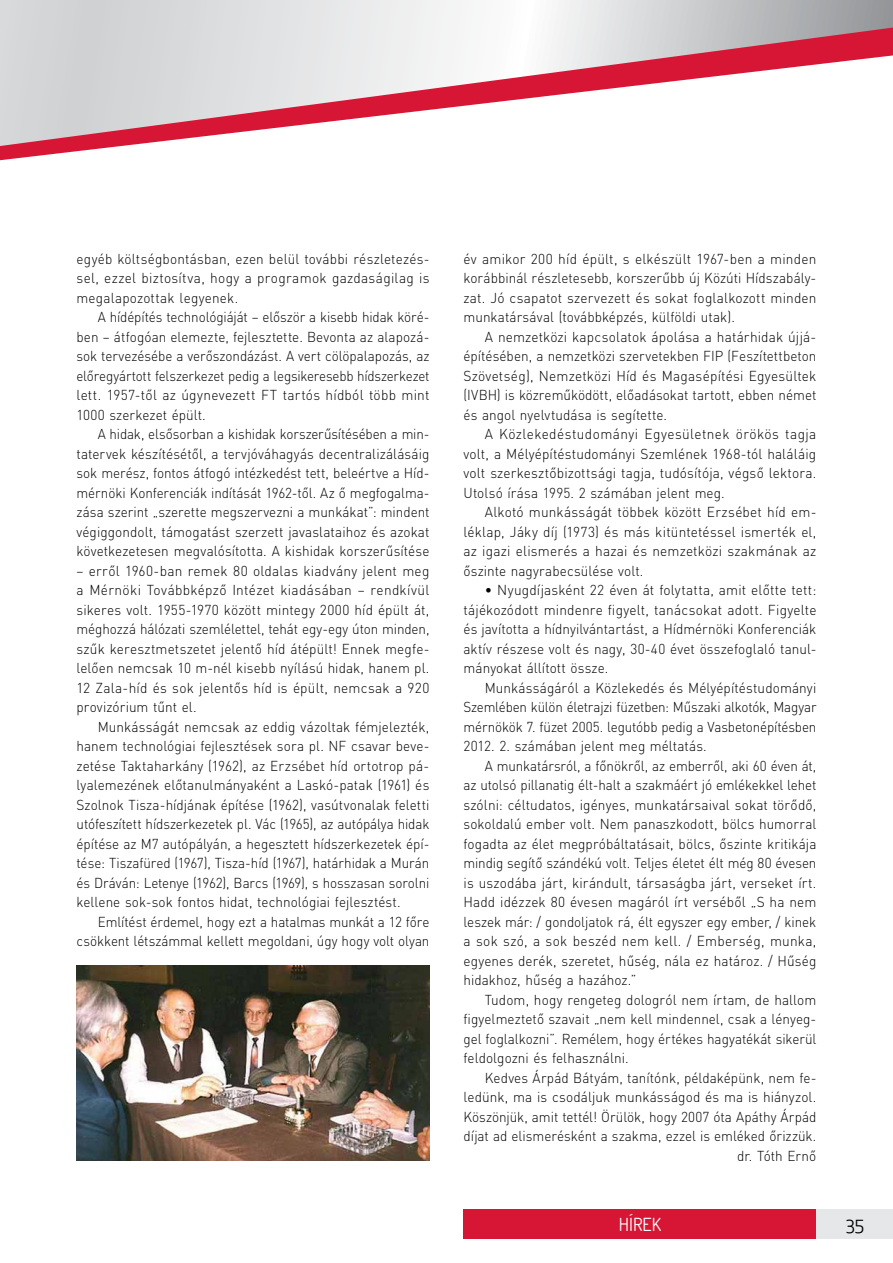
<style>
.page{position:relative;width:893px;height:1263px;background:#fff}
.page>*{position:absolute;margin:0;border:0;box-sizing:border-box;transform-origin:0 0}
.t1{font:18px "Terminal Dosis";color:#fff}
.t2{font:18px "Apex New";color:#000}
.t3{font:300 14.25px/19.5px "DIN Pro";letter-spacing:.005em;color:#000;text-align:justify;scale:.96 1}
.t4{font:300 14.25px/19.5px "DIN Pro";letter-spacing:.005em;color:#000;text-align:justify;scale:.94 1}
.t5{font:300 14.25px/19.5px "DIN Pro";letter-spacing:.005em;color:#000;text-align:justify;scale:.95 1}
</style>
<div class="page">
<div style="left:463px;top:1209px;width:353px;height:30px;background:#d71635"></div>
<svg style="left:0;top:0;width:893px;height:161px"></svg>
<div style="left:816px;top:1209px;width:77px;height:30px;background:#e6e7e8"></div>
<img style="left:77px;top:966px;width:352px;height:195px">
<p class="t5" style="left:77px;top:251px;width:373px">egyéb költségbontásban, ezen belül további részletezés&shy;sel, ezzel biztosítva, hogy a programok gazdaságilag is megalapozottak legyenek.</p>
<p class="t4" style="left:77px;top:309px;width:377px;text-indent:21px">A hídépítés technológiáját – először a kisebb hidak köré&shy;ben – átfogóan elemezte, fejlesztette. Bevonta az alapozá&shy;sok tervezésébe a verőszondázást. A vert cölöpalapozás, az előregyártott felszerkezet pedig a legsikeresebb hídszerkezet lett. 1957-től az úgynevezett FT tartós hídból több mint 1000 szerkezet épült.</p>
<p class="t4" style="left:77px;top:426px;width:377px;text-indent:21px">A hidak, elsősorban a kishidak korszerűsítésében a min&shy;tatervek készítésétől, a tervjóváhagyás decentralizálásáig sok merész, fontos átfogó intézkedést tett, beleértve a Híd&shy;mérnöki Konferenciák indítását 1962-től. Az ő megfogalma&shy;zása szerint „szerette megszervezni a munkákat”: mindent végiggondolt, támogatást szerzett javaslataihoz és azokat következetesen megvalósította. A kishidak korszerűsítése</p>
<p class="t3" style="left:77px;top:563px;width:369px">– erről 1960-ban remek 80 oldalas kiadvány jelent meg a Mérnöki Továbbképző Intézet kiadásában – rendkívül sikeres volt. 1955-1970 között mintegy 2000 híd épült át, méghozzá hálózati szemlélettel, tehát egy-egy úton minden, szűk keresztmetszetet jelentő híd átépült! Ennek megfe&shy;lelően nemcsak 10 m-nél kisebb nyílású hidak, hanem pl.<br>12 Zala-híd és sok jelentős híd is épült, nemcsak a 920 provizórium tűnt el.</p>
<p class="t5" style="left:77px;top:719px;width:373px;text-indent:21px">Munkásságát nemcsak az eddig vázoltak fémjelezték, hanem technológiai fejlesztések sora pl. NF csavar beve&shy;zetése Taktaharkány (1962), az Erzsébet híd ortotrop pá&shy;lyalemezének előtanulmányaként a Laskó-patak (1961) és Szolnok Tisza-hídjának építése (1962), vasútvonalak feletti utófeszített hídszerkezetek pl. Vác (1965), az autópálya hidak építése az M7 autópályán, a hegesztett hídszerkezetek épí&shy;tése: Tiszafüred (1967), Tisza-híd (1967), határhidak a Murán és Dráván: Letenye (1962), Barcs (1969), s hosszasan sorolni kellene sok-sok fontos hidat, technológiai fejlesztést.</p>
<p class="t4" style="left:77px;top:914px;width:377px;text-align:right">Említést érdemel, hogy ezt a hatalmas munkát a 12 főre csökkent létszámmal kellett megoldani, úgy hogy volt olyan</p>
<p class="t3" style="left:463px;top:251px;width:369px">év amikor 200 híd épült, s elkészült 1967-ben a minden korábbinál részletesebb, korszerűbb új Közúti Hídszabály&shy;zat. Jó csapatot szervezett és sokat foglalkozott minden munkatársával (továbbképzés, külföldi utak).</p>
<p class="t3" style="left:463px;top:329px;width:369px;text-indent:21px">A nemzetközi kapcsolatok ápolása a határhidak újjá&shy;építésében, a nemzetközi szervetekben FIP (Feszítettbeton Szövetség), Nemzetközi Híd és Magasépítési Egyesültek (IVBH) is közreműködött, előadásokat tartott, ebben német és angol nyelvtudása is segítette.</p>
<p class="t3" style="left:463px;top:426px;width:369px;text-indent:21px">A Közlekedéstudományi Egyesületnek örökös tagja volt, a Mélyépítéstudományi Szemlének 1968-tól haláláig volt szerkesztőbizottsági tagja, tudósítója, végső lektora.<br>Utolsó írása 1995. 2 számában jelent meg.</p>
<p class="t3" style="left:463px;top:504px;width:369px;text-indent:21px">Alkotó munkásságát többek között Erzsébet híd em&shy;léklap, Jáky díj (1973) és más kitüntetéssel ismerték el, az igazi elismerés a hazai és nemzetközi szakmának az őszinte nagyrabecsülése volt.</p>
<p class="t3" style="left:463px;top:582px;width:369px;text-indent:21px">• Nyugdíjasként 22 éven át folytatta, amit előtte tett: tájékozódott mindenre figyelt, tanácsokat adott. Figyelte és javította a hídnyilvántartást, a Hídmérnöki Konferenciák aktív részese volt és nagy, 30-40 évet összefoglaló tanul&shy;mányokat állított össze.</p>
<p class="t5" style="left:463px;top:680px;width:373px;text-indent:21px">Munkásságáról a Közlekedés és Mélyépítéstudományi Szemlében külön életrajzi füzetben: Műszaki alkotók, Magyar mérnökök 7. füzet 2005. legutóbb pedig a Vasbetonépítésben 2012. 2. számában jelent meg méltatás.</p>
<p class="t4" style="left:463px;top:758px;width:377px;text-indent:21px">A munkatársról, a főnökről, az emberről, aki 60 éven át, az utolsó pillanatig élt-halt a szakmáért jó emlékekkel lehet szólni: céltudatos, igényes, munkatársaival sokat törődő, sokoldalú ember volt. Nem panaszkodott, bölcs humorral fogadta az élet megpróbáltatásait, bölcs, őszinte kritikája mindig segítő szándékú volt. Teljes életet élt még 80 évesen is uszodába járt, kirándult, társaságba járt, verseket írt.<br>Hadd idézzek 80 évesen magáról írt verséből „S ha nem leszek már: / gondoljatok rá, élt egyszer egy ember, / kinek a sok szó, a sok beszéd nem kell. / Emberség, munka, egyenes derék, szeretet, hűség, nála ez határoz. / Hűség hidakhoz, hűség a hazához.”</p>
<p class="t5" style="left:463px;top:992px;width:373px;text-indent:21px">Tudom, hogy rengeteg dologról nem írtam, de hallom figyelmeztető szavait „nem kell mindennel, csak a lényeg&shy;gel foglalkozni”. Remélem, hogy értékes hagyatékát sikerül feldolgozni és felhasználni.</p>
<p class="t5" style="left:463px;top:1070px;width:373px;text-align:right">Kedves Árpád Bátyám, tanítónk, példaképünk, nem fe&shy;ledünk, ma is csodáljuk munkásságod és ma is hiányzol.<br>Köszönjük, amit tettél! Örülök, hogy 2007 óta Apáthy Árpád díjat ad elismerésként a szakma, ezzel is emléked őrizzük. dr. Tóth Ernő</p>
<p class="t1" style="left:619px;top:1212px;width:44px">HÍREK</p>
<p class="t2" style="left:846px;top:1217px;width:20px">35</p>
</div>
